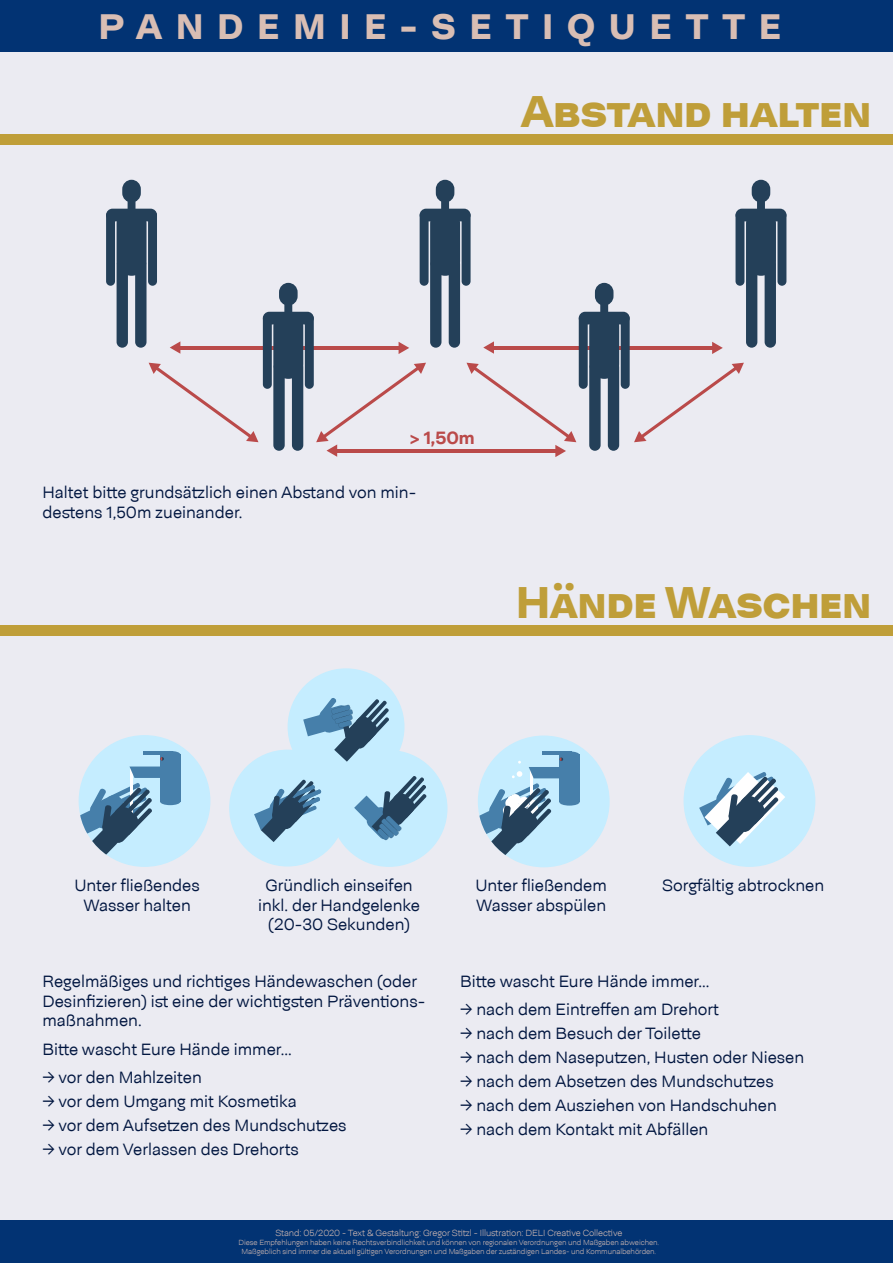
<style>
.page{position:relative;width:893px;height:1263px;background:#ebebf2}
.page>*{position:absolute;margin:0;border:0;box-sizing:border-box;transform-origin:0 0}
.t1{font:900 45px "Neogrotesk SC";letter-spacing:-.01em;color:#bf9e39}
.t2{font:900 36px "Neogrotesk Pro";letter-spacing:.39em;color:#d9beb4}
.t3{font:700 18px "Neogrotesk Pro";color:#ba4a4a}
.t4{font:300 16.5px/19.8px "Neogrotesk Pro";color:#011640}
.t5{font:300 9px "Neogrotesk Pro Ult";letter-spacing:-.01em;color:#d9beb4}
.t6{font:300 7.5px/9px "Neogrotesk Pro Ult";letter-spacing:-.01em;color:#d9beb4;text-align:center}
</style>
<div class="page">
<div style="left:0;top:1220px;width:893px;height:43px;background:#023373"></div>
<div style="left:0;top:0;width:893px;height:51px;background:#023373"></div>
<hr style="left:489px;top:346px;width:228px;height:3px;background:#ba4a4a">
<svg style="left:483px;top:341px;width:11px;height:13px"></svg>
<svg style="left:712px;top:342px;width:11px;height:12px"></svg>
<div style="left:436px;top:180px;width:18px;height:22px;background:#244059;border-radius:9px"></div>
<div style="left:420px;top:209px;width:51px;height:12px;background:#244059;border-radius:6px"></div>
<div style="left:430px;top:209px;width:30px;height:67px;background:#244059;border-radius:15px"></div>
<div style="left:441px;top:196px;width:8px;height:19px;background:#244059;border-radius:3px"></div>
<div style="left:449px;top:259px;width:11px;height:89px;background:#244059;border-radius:6px"></div>
<div style="left:430px;top:259px;width:11px;height:89px;background:#244059;border-radius:6px"></div>
<div style="left:462px;top:211px;width:9px;height:75px;background:#244059;border-radius:4px"></div>
<div style="left:420px;top:211px;width:9px;height:75px;background:#244059;border-radius:4px"></div>
<div style="left:752px;top:180px;width:18px;height:22px;background:#244059;border-radius:9px"></div>
<div style="left:735px;top:209px;width:51px;height:12px;background:#244059;border-radius:6px"></div>
<div style="left:746px;top:209px;width:30px;height:67px;background:#244059;border-radius:15px"></div>
<div style="left:757px;top:196px;width:8px;height:19px;background:#244059;border-radius:3px"></div>
<div style="left:765px;top:259px;width:11px;height:89px;background:#244059;border-radius:6px"></div>
<div style="left:746px;top:259px;width:11px;height:89px;background:#244059;border-radius:6px"></div>
<div style="left:777px;top:211px;width:9px;height:75px;background:#244059;border-radius:4px"></div>
<div style="left:735px;top:211px;width:9px;height:75px;background:#244059;border-radius:4px"></div>
<hr style="left:176px;top:346px;width:228px;height:3px;background:#ba4a4a">
<svg style="left:170px;top:341px;width:10px;height:13px"></svg>
<svg style="left:399px;top:342px;width:10px;height:12px"></svg>
<div style="left:122px;top:180px;width:19px;height:22px;background:#244059;border-radius:9px"></div>
<div style="left:106px;top:209px;width:51px;height:12px;background:#244059;border-radius:6px"></div>
<div style="left:117px;top:209px;width:30px;height:67px;background:#244059;border-radius:15px"></div>
<div style="left:128px;top:196px;width:7px;height:19px;background:#244059;border-radius:3px"></div>
<div style="left:135px;top:259px;width:12px;height:89px;background:#244059;border-radius:6px"></div>
<div style="left:117px;top:259px;width:11px;height:89px;background:#244059;border-radius:6px"></div>
<div style="left:148px;top:211px;width:9px;height:75px;background:#244059;border-radius:4px"></div>
<div style="left:106px;top:211px;width:9px;height:75px;background:#244059;border-radius:4px"></div>
<hr style="left:333px;top:449px;width:227px;height:3px;background:#ba4a4a">
<div style="left:279px;top:283px;width:19px;height:23px;background:#244059;border-radius:9px"></div>
<div style="left:263px;top:312px;width:51px;height:12px;background:#244059;border-radius:6px"></div>
<div style="left:273px;top:312px;width:30px;height:67px;background:#244059;border-radius:15px"></div>
<div style="left:284px;top:299px;width:8px;height:19px;background:#244059;border-radius:3px"></div>
<div style="left:292px;top:362px;width:11px;height:89px;background:#244059;border-radius:6px"></div>
<div style="left:273px;top:362px;width:12px;height:89px;background:#244059;border-radius:6px"></div>
<div style="left:305px;top:314px;width:9px;height:75px;background:#244059;border-radius:4px"></div>
<div style="left:263px;top:314px;width:9px;height:75px;background:#244059;border-radius:4px"></div>
<div style="left:595px;top:283px;width:18px;height:23px;background:#244059;border-radius:9px"></div>
<div style="left:579px;top:312px;width:51px;height:12px;background:#244059;border-radius:6px"></div>
<div style="left:589px;top:312px;width:30px;height:67px;background:#244059;border-radius:15px"></div>
<div style="left:600px;top:299px;width:8px;height:19px;background:#244059;border-radius:3px"></div>
<div style="left:608px;top:362px;width:11px;height:89px;background:#244059;border-radius:6px"></div>
<div style="left:589px;top:362px;width:12px;height:89px;background:#244059;border-radius:6px"></div>
<div style="left:621px;top:314px;width:9px;height:75px;background:#244059;border-radius:4px"></div>
<div style="left:579px;top:314px;width:9px;height:75px;background:#244059;border-radius:4px"></div>
<svg style="left:316px;top:363px;width:110px;height:94px"></svg>
<svg style="left:466px;top:363px;width:110px;height:94px"></svg>
<svg style="left:634px;top:363px;width:110px;height:79px"></svg>
<svg style="left:149px;top:363px;width:109px;height:79px"></svg>
<div style="left:0;top:134px;width:893px;height:11px;background:#bf9e39"></div>
<div style="left:0;top:625px;width:893px;height:11px;background:#bf9e39"></div>
<div style="left:79px;top:735px;width:131px;height:132px;background:#c5edff;border-radius:50%"></div>
<div style="left:160px;top:754px;width:20px;height:48px;background:#467faa"></div>
<div style="left:160px;top:751px;width:20px;height:7px;background:#467faa;border-radius:50%"></div>
<div style="left:160px;top:798px;width:20px;height:7px;background:#467faa;border-radius:50%"></div>
<hr style="left:143px;top:751px;width:30px;height:3px;background:#467faa">
<svg style="left:160px;top:757px;width:4px;height:3px"></svg>
<svg style="left:79px;top:766px;width:84px;height:90px"></svg>
<div style="left:478px;top:735px;width:132px;height:132px;background:#c5edff;border-radius:50%"></div>
<div style="left:559px;top:755px;width:20px;height:47px;background:#467faa"></div>
<div style="left:559px;top:751px;width:20px;height:7px;background:#467faa;border-radius:50%"></div>
<div style="left:559px;top:799px;width:20px;height:7px;background:#467faa;border-radius:50%"></div>
<hr style="left:543px;top:751px;width:29px;height:4px;background:#467faa">
<svg style="left:478px;top:757px;width:85px;height:101px"></svg>
<div style="left:684px;top:735px;width:131px;height:132px;background:#c5edff;border-radius:50%"></div>
<svg style="left:699px;top:772px;width:86px;height:74px"></svg>
<div style="left:229px;top:750px;width:117px;height:116px;background:#c5edff;border-radius:50%"></div>
<svg style="left:254px;top:779px;width:67px;height:63px"></svg>
<div style="left:288px;top:668px;width:116px;height:117px;background:#c5edff;border-radius:50%"></div>
<svg style="left:303px;top:698px;width:86px;height:64px"></svg>
<div style="left:331px;top:750px;width:116px;height:117px;background:#c5edff;border-radius:50%"></div>
<svg style="left:354px;top:776px;width:73px;height:64px"></svg>
<h2 class="t2" style="left:99px;top:3px;width:684px">PANDEMIE-SETIQUETTE</h2>
<h1 class="t1" style="left:521px;top:83px;width:352px">Abstand halten</h1>
<p class="t3" style="left:410px;top:426px;width:66px">&gt; 1,50m</p>
<p class="t4" style="left:43px;top:483px;width:375px">Haltet bitte grundsätzlich einen Abstand von min&shy;destens 1,50m zueinander.</p>
<h1 class="t1" style="left:516px;top:574px;width:357px">Hände Waschen</h1>
<p class="t4" style="left:74px;top:875px;width:127px;text-align:center">Unter fließendes<br>Wasser halten</p>
<p class="t4" style="left:258px;top:875px;width:163px;text-align:center">Gründlich einseifen inkl. der Handgelenke (20-30 Sekunden)</p>
<p class="t4" style="left:475px;top:875px;width:133px">Unter fließendem<br>Wasser abspülen</p>
<p class="t4" style="left:662px;top:875px;width:164px">Sorgfältig abtrocknen</p>
<p class="t4" style="left:43px;top:971px;width:384px">Regelmäßiges und richtiges Händewaschen (oder<br>Desinfizieren) ist eine der wichtigsten Präventions&shy;maßnahmen.</p>
<p class="t4" style="left:43px;top:1039px;width:251px">Bitte wascht Eure Hände immer...</p>
<p class="t4" style="left:43px;top:1067px;width:161px">→ vor den Mahlzeiten</p>
<p class="t4" style="left:43px;top:1091px;width:256px">→ vor dem Umgang mit Kosmetika</p>
<p class="t4" style="left:43px;top:1115px;width:306px">→ vor dem Aufsetzen des Mundschutzes</p>
<p class="t4" style="left:43px;top:1140px;width:258px">→ vor dem Verlassen des Drehorts</p>
<p class="t4" style="left:460px;top:971px;width:251px">Bitte wascht Eure Hände immer...</p>
<p class="t4" style="left:460px;top:999px;width:260px">→ nach dem Eintreffen am Drehort</p>
<p class="t4" style="left:460px;top:1024px;width:242px">→ nach dem Besuch der Toilette</p>
<p class="t4" style="left:460px;top:1048px;width:346px">→ nach dem Naseputzen, Husten oder Niesen</p>
<p class="t4" style="left:460px;top:1072px;width:315px">→ nach dem Absetzen des Mundschutzes</p>
<p class="t4" style="left:460px;top:1096px;width:318px">→ nach dem Ausziehen von Handschuhen</p>
<p class="t4" style="left:460px;top:1120px;width:250px">→ nach dem Kontakt mit Abfällen</p>
<p class="t5" style="left:275px;top:1227px;width:349px">Stand: 05/2020 - Text &amp; Gestaltung: Gregor Stitzl - Illustration: DELI Creative Collective</p>
<p class="t6" style="left:239px;top:1238px;width:422px">Diese Empfehlungen haben keine Rechtsverbindlichkeit und können von regionalen Verordnungen und Maßgaben abweichen.<br>Maßgeblich sind immer die aktuell gültigen Verordnungen und Maßgaben der zuständigen Landes- und Kommunalbehörden.</p>
</div>
